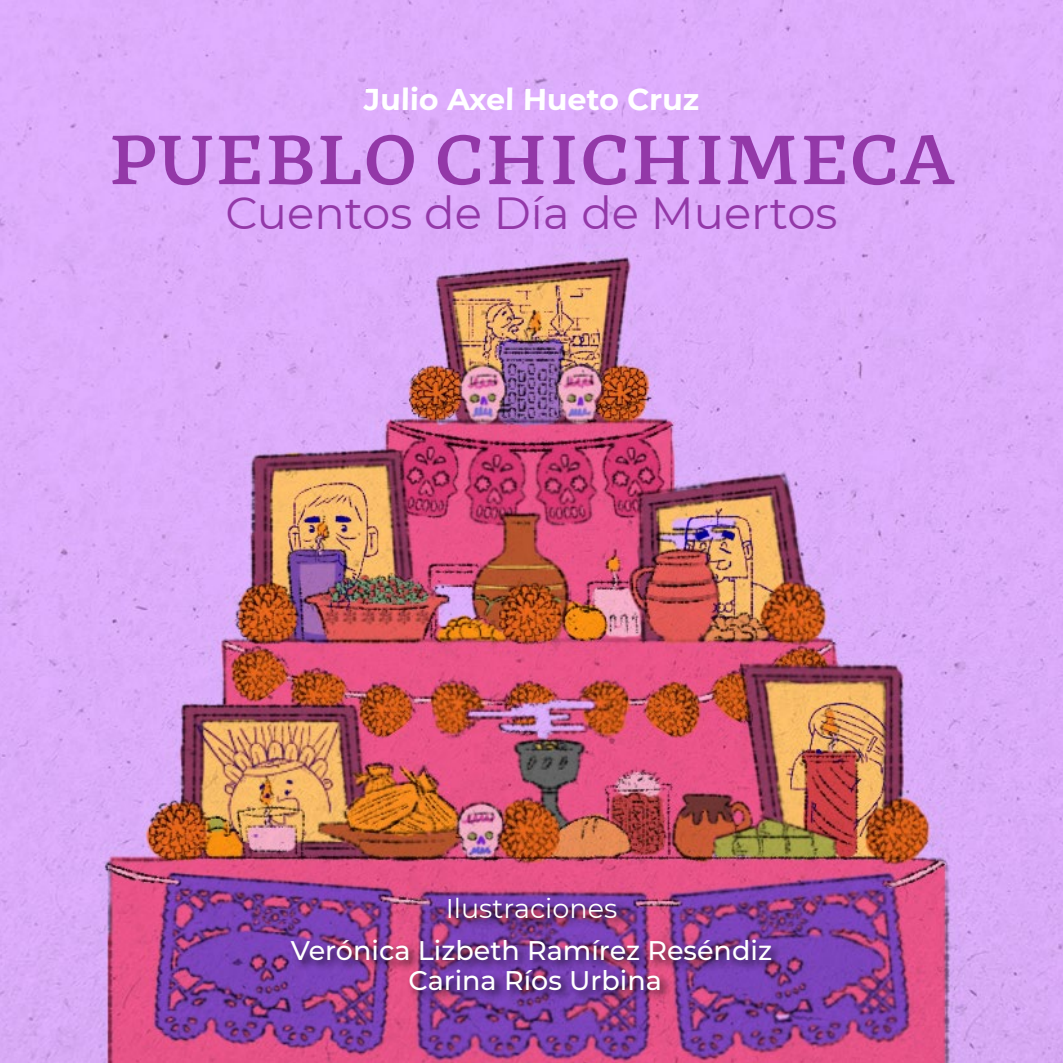
<style>
.page{position:relative;width:1063px;height:1063px;background:#fff}
.page>*{position:absolute;margin:0;border:0;box-sizing:border-box;transform-origin:0 0}
.t1{font:700 69px "GMX";color:#9338a8}
.t2{font:45px "Montserrat";color:#9338a8}
.t3{font:700 30px "Montserrat";color:#fff}
.t4{font:500 27px/30px "Montserrat";color:#fff;text-align:center}
.t5{font:27px "Montserrat";color:#fff}
</style>
<div class="page">
<img style="left:0;top:0;width:1063px;height:1063px">
<div style="left:288px;top:894px;width:495px;height:109px;background:#000;opacity:.75"></div>
<p class="t3" style="left:364px;top:78px;width:337px">Julio Axel Hueto Cruz</p>
<h1 class="t1" style="left:108px;top:120px;width:849px">PUEBLO CHICHIMECA</h1>
<h2 class="t2" style="left:225px;top:182px;width:614px">Cuentos de Día de Muertos</h2>
<p class="t5" style="left:446px;top:890px;width:173px">Ilustraciones</p>
<p class="t4" style="left:291px;top:934px;width:483px">Verónica Lizbeth Ramírez Reséndiz<br>Carina Ríos Urbina</p>
</div>
